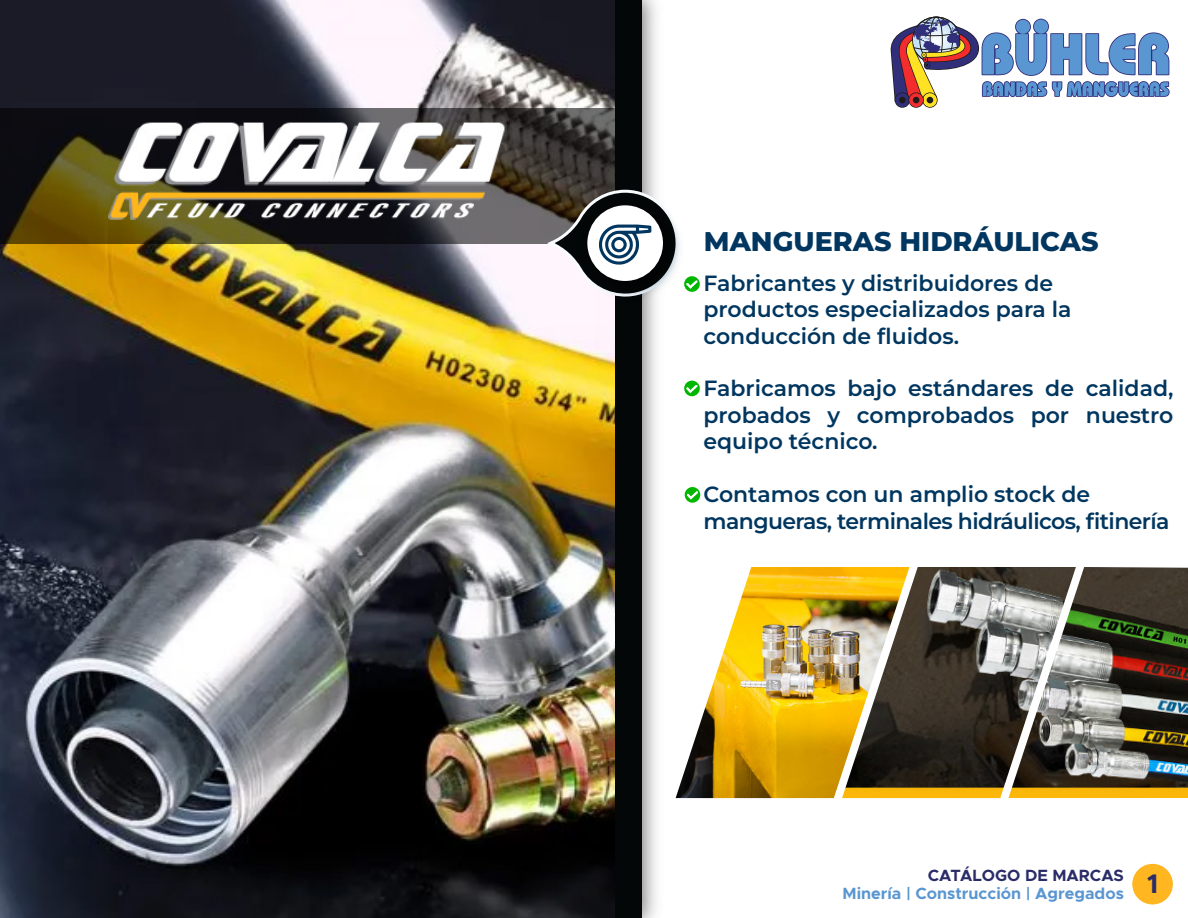
<style>
.page{position:relative;width:1188px;height:918px;background:#fff}
.page>*{position:absolute;margin:0;border:0;box-sizing:border-box;transform-origin:0 0}
.t1{font:800 27px "Montserrat";color:#00365f}
.t2{font:700 27px "Metropolis";color:#2a2c68}
.t3{font:600 22.05px/26.4px "Montserrat";color:#00365f}
.t4{font:600 22.05px/27px "Montserrat";letter-spacing:-.025em;color:#00365f}
.t5{font:700 16.35px "Metropolis";color:#5a96d1}
.t6{font:700 16.35px "Metropolis";color:#2a2c68}
</style>
<div class="page">
<img style="left:676px;top:567px;width:166px;height:231px">
<img style="left:842px;top:567px;width:167px;height:231px">
<img style="left:1009px;top:567px;width:179px;height:231px">
<img style="left:0;top:0;width:615px;height:918px">
<svg style="left:0;top:108px;width:615px;height:135px;background:#3a3523"></svg>
<div style="left:895px;top:92px;width:15px;height:16px;border:2px solid #1e1c1b;border-radius:50%"></div>
<svg style="left:895px;top:93px;width:14px;height:14px"></svg>
<div style="left:922px;top:92px;width:16px;height:16px;border:2px solid #1e1c1b;border-radius:50%"></div>
<svg style="left:923px;top:93px;width:14px;height:14px"></svg>
<div style="left:908px;top:92px;width:16px;height:16px;border:2px solid #1e1c1b;border-radius:50%"></div>
<svg style="left:909px;top:93px;width:14px;height:14px"></svg>
<svg style="left:890px;top:17px;width:280px;height:86px"></svg>
<div style="left:1132px;top:864px;width:41px;height:40px;background:#ffb620;border-radius:50%"></div>
<div style="left:615px;top:0;width:27px;height:918px;background:#040707"></div>
<svg style="left:684px;top:381px;width:16px;height:15px"></svg>
<svg style="left:685px;top:487px;width:15px;height:16px"></svg>
<img style="left:572px;top:299px;width:88px;height:8px">
<svg style="left:543px;top:188px;width:157px;height:111px"></svg>
<img style="left:104px;top:117px;width:406px;height:109px">
<p class="t1" style="left:704px;top:224px;width:396px">MANGUERAS HIDRÁULICAS</p>
<p class="t3" style="left:704px;top:269px;width:370px">Fabricantes y distribuidores de productos especializados para la conducción de fluidos.</p>
<p class="t3" style="left:704px;top:375px;width:471px;text-align:justify">Fabricamos bajo estándares de calidad, probados y comprobados por nuestro equipo técnico.</p>
<p class="t4" style="left:704px;top:480px;width:468px">Contamos con un amplio stock de mangueras, terminales hidráulicos, fitinería</p>
<p class="t6" style="left:928px;top:865px;width:198px">CATÁLOGO DE MARCAS</p>
<p class="t5" style="left:843px;top:883px;width:283px">Minería | Construcción | Agregados</p>
<p class="t2" style="left:1147px;top:867px;width:13px">1</p>
</div>
